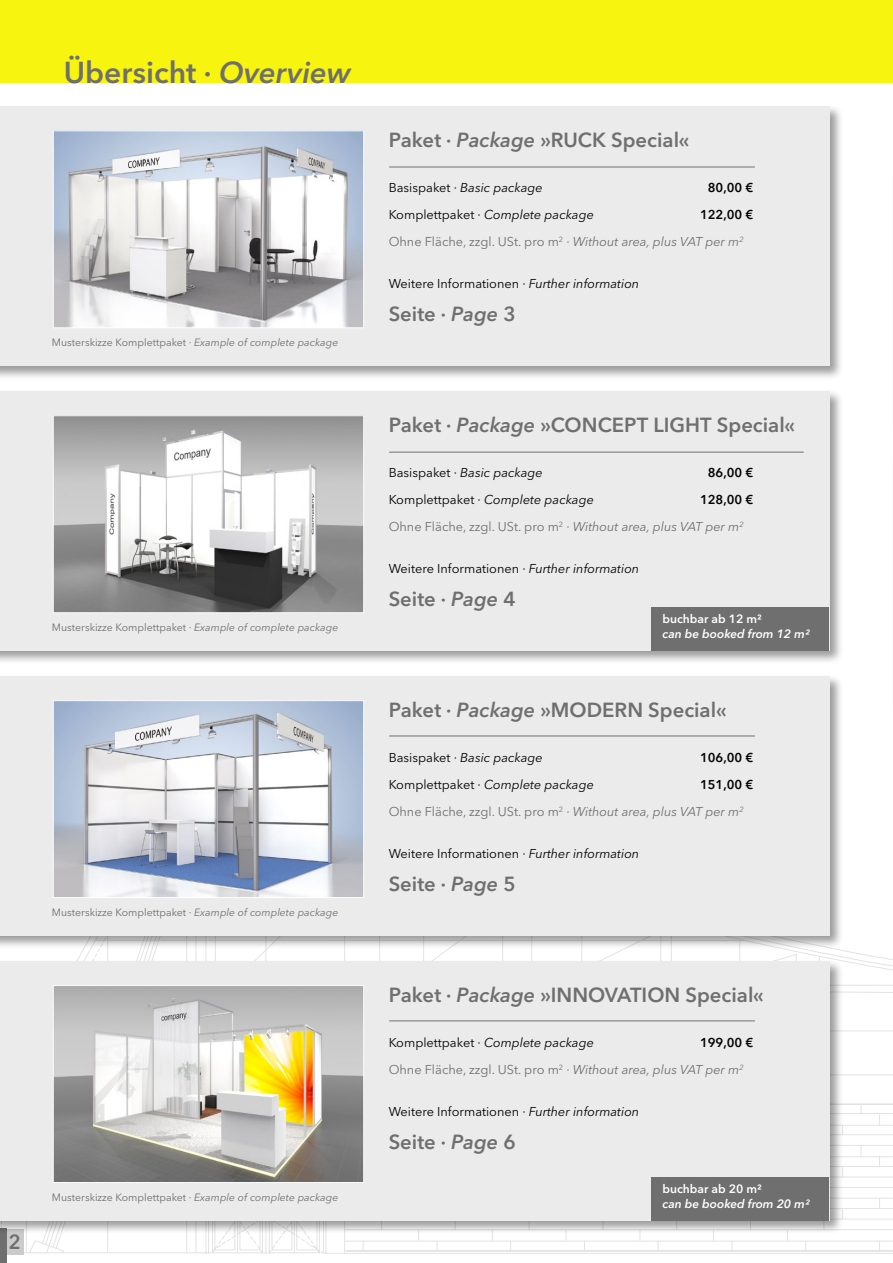
<style>
.page{position:relative;width:893px;height:1263px;background:#fff}
.page>*{position:absolute;margin:0;border:0;box-sizing:border-box;transform-origin:0 0}
.t1{font:600 30px "Avenir Next LT Pro";color:#6f6f6f}
.t2{font:600 20.25px "Avenir Next LT Pro";color:#6f6f6f}
.t3{font:12.75px/27px "Avenir Next LT Pro";color:#6f6f6f}
.t4{font:italic 12.75px "Avenir Next LT Pro";color:#000}
.t5{font:12.75px "Avenir Next LT Pro";color:#000}
.t6{font:600 12.75px "Avenir Next LT Pro";color:#000}
.t7{font:italic 600 12px "Avenir Next LT Pro";color:#fff}
.t8{font:600 12px "Avenir Next LT Pro";color:#fff}
.t9{font:10.5px "Avenir Next LT Pro";color:#6f6f6f}
.s1{font-style:italic}
.s2{font-style:normal}
.s3{font-weight:600;color:#000}
</style>
<div class="page">
<div style="left:0;top:0;width:893px;height:83px;background:#f7f410"></div>
<svg style="left:23px;top:950px;width:870px;height:304px"></svg>
<div style="left:6px;top:1229px;width:17px;height:25px;background:#cbcbcb"></div>
<div style="left:0;top:1229px;width:6px;height:34px;background:#6f6f6f"></div>
<div style="left:0;top:104px;width:843px;height:276px;background:#000;opacity:.4"></div>
<div style="left:0;top:106px;width:829px;height:260px;background:#ebebeb"></div>
<div style="left:0;top:389px;width:843px;height:276px;background:#000;opacity:.4"></div>
<div style="left:0;top:391px;width:829px;height:260px;background:#ebebeb"></div>
<div style="left:0;top:674px;width:843px;height:276px;background:#000;opacity:.4"></div>
<div style="left:0;top:676px;width:829px;height:259px;background:#ebebeb"></div>
<div style="left:0;top:959px;width:843px;height:276px;background:#000;opacity:.4"></div>
<div style="left:0;top:961px;width:829px;height:259px;background:#ebebeb"></div>
<hr style="left:389px;top:167px;width:366px;height:1px;background:#6f6f6f">
<hr style="left:389px;top:452px;width:415px;height:1px;background:#6f6f6f">
<hr style="left:389px;top:736px;width:366px;height:1px;background:#6f6f6f">
<hr style="left:389px;top:1020px;width:366px;height:1px;background:#6f6f6f">
<img style="left:55px;top:132px;width:307px;height:194px">
<div style="left:53px;top:130px;width:311px;height:198px;border:1px solid #fff"></div>
<img style="left:55px;top:417px;width:307px;height:194px">
<div style="left:53px;top:415px;width:311px;height:198px;border:1px solid #fff"></div>
<img style="left:55px;top:702px;width:307px;height:194px">
<div style="left:53px;top:700px;width:311px;height:198px;border:1px solid #fff"></div>
<img style="left:55px;top:987px;width:307px;height:194px">
<div style="left:53px;top:985px;width:311px;height:198px;border:1px solid #fff"></div>
<div style="left:651px;top:607px;width:178px;height:44px;background:#6f6f6f"></div>
<div style="left:651px;top:1176px;width:178px;height:44px;background:#6f6f6f"></div>
<hr style="left:892px;top:451px;width:1px;height:259px;background:#ebebeb">
<hr style="left:892px;top:166px;width:1px;height:259px;background:#ebebeb">
<h1 class="t1" style="left:64px;top:54px;width:288px">Übersicht · <span class="s1">Overview</span></h1>
<p class="t9" style="left:52px;top:336px;width:288px">Musterskizze Komplettpaket · <span class="s1">Example of complete package</span></p>
<p class="t9" style="left:52px;top:621px;width:288px">Musterskizze Komplettpaket · <span class="s1">Example of complete package</span></p>
<p class="t9" style="left:52px;top:906px;width:288px">Musterskizze Komplettpaket · <span class="s1">Example of complete package</span></p>
<h2 class="t2" style="left:9px;top:1229px;width:14px">2</h2>
<p class="t9" style="left:52px;top:1191px;width:288px">Musterskizze Komplettpaket · <span class="s1">Example of complete package</span></p>
<h2 class="t2" style="left:389px;top:128px;width:302px">Paket · <span class="s1">Package</span> »RUCK Special«</h2>
<p class="t4" style="left:389px;top:180px;width:156px"><span class="s2">Basispaket ·</span> Basic package</p>
<p class="t6" style="left:708px;top:180px;width:47px">80,00 €</p>
<p class="t4" style="left:389px;top:207px;width:207px"><span class="s2">Komplettpaket ·</span> Complete package</p>
<p class="t3" style="left:389px;top:201px;width:366px;text-indent:311px"><span class="s3">122,00 €<br></span>Ohne Fläche, zzgl. USt. pro m<sup>2</sup> · <span class="s1">Without area, plus VAT per m</span><sup>2</sup></p>
<p class="t5" style="left:389px;top:276px;width:252px">Weitere Informationen · <span class="s1">Further information</span></p>
<h2 class="t2" style="left:389px;top:302px;width:129px">Seite · <span class="s1">Page</span> 3</h2>
<h2 class="t2" style="left:389px;top:413px;width:408px">Paket · <span class="s1">Package</span> »CONCEPT LIGHT Special«</h2>
<p class="t4" style="left:389px;top:465px;width:156px"><span class="s2">Basispaket ·</span> Basic package</p>
<p class="t6" style="left:708px;top:465px;width:47px">86,00 €</p>
<p class="t4" style="left:389px;top:492px;width:207px"><span class="s2">Komplettpaket ·</span> Complete package</p>
<p class="t3" style="left:389px;top:486px;width:366px;text-indent:311px"><span class="s3">128,00 €<br></span>Ohne Fläche, zzgl. USt. pro m<sup>2</sup> · <span class="s1">Without area, plus VAT per m</span><sup>2</sup></p>
<p class="t5" style="left:389px;top:561px;width:252px">Weitere Informationen · <span class="s1">Further information</span></p>
<h2 class="t2" style="left:389px;top:587px;width:129px">Seite · <span class="s1">Page</span> 4</h2>
<p class="t8" style="left:662px;top:612px;width:101px">buchbar ab 12 m²</p>
<p class="t7" style="left:662px;top:627px;width:149px">can be booked from 12 m²</p>
<h2 class="t2" style="left:389px;top:698px;width:339px">Paket · <span class="s1">Package</span> »MODERN Special«</h2>
<p class="t4" style="left:389px;top:750px;width:156px"><span class="s2">Basispaket ·</span> Basic package</p>
<p class="t6" style="left:700px;top:750px;width:55px">106,00 €</p>
<p class="t4" style="left:389px;top:777px;width:207px"><span class="s2">Komplettpaket ·</span> Complete package</p>
<p class="t3" style="left:389px;top:771px;width:366px;text-indent:311px"><span class="s3">151,00 €<br></span>Ohne Fläche, zzgl. USt. pro m<sup>2</sup> · <span class="s1">Without area, plus VAT per m</span><sup>2</sup></p>
<p class="t5" style="left:389px;top:846px;width:252px">Weitere Informationen · <span class="s1">Further information</span></p>
<h2 class="t2" style="left:389px;top:872px;width:129px">Seite · <span class="s1">Page</span> 5</h2>
<h2 class="t2" style="left:389px;top:982px;width:377px">Paket · <span class="s1">Package</span> »INNOVATION Special«</h2>
<p class="t4" style="left:389px;top:1035px;width:207px"><span class="s2">Komplettpaket ·</span> Complete package</p>
<p class="t3" style="left:389px;top:1029px;width:366px;text-indent:311px"><span class="s3">199,00 €<br></span>Ohne Fläche, zzgl. USt. pro m<sup>2</sup> · <span class="s1">Without area, plus VAT per m</span><sup>2</sup></p>
<p class="t5" style="left:389px;top:1104px;width:252px">Weitere Informationen · <span class="s1">Further information</span></p>
<h2 class="t2" style="left:389px;top:1129px;width:129px">Seite · <span class="s1">Page</span> 6</h2>
<p class="t8" style="left:662px;top:1181px;width:101px">buchbar ab 20 m²</p>
<p class="t7" style="left:662px;top:1196px;width:149px">can be booked from 20 m²</p>
</div>
